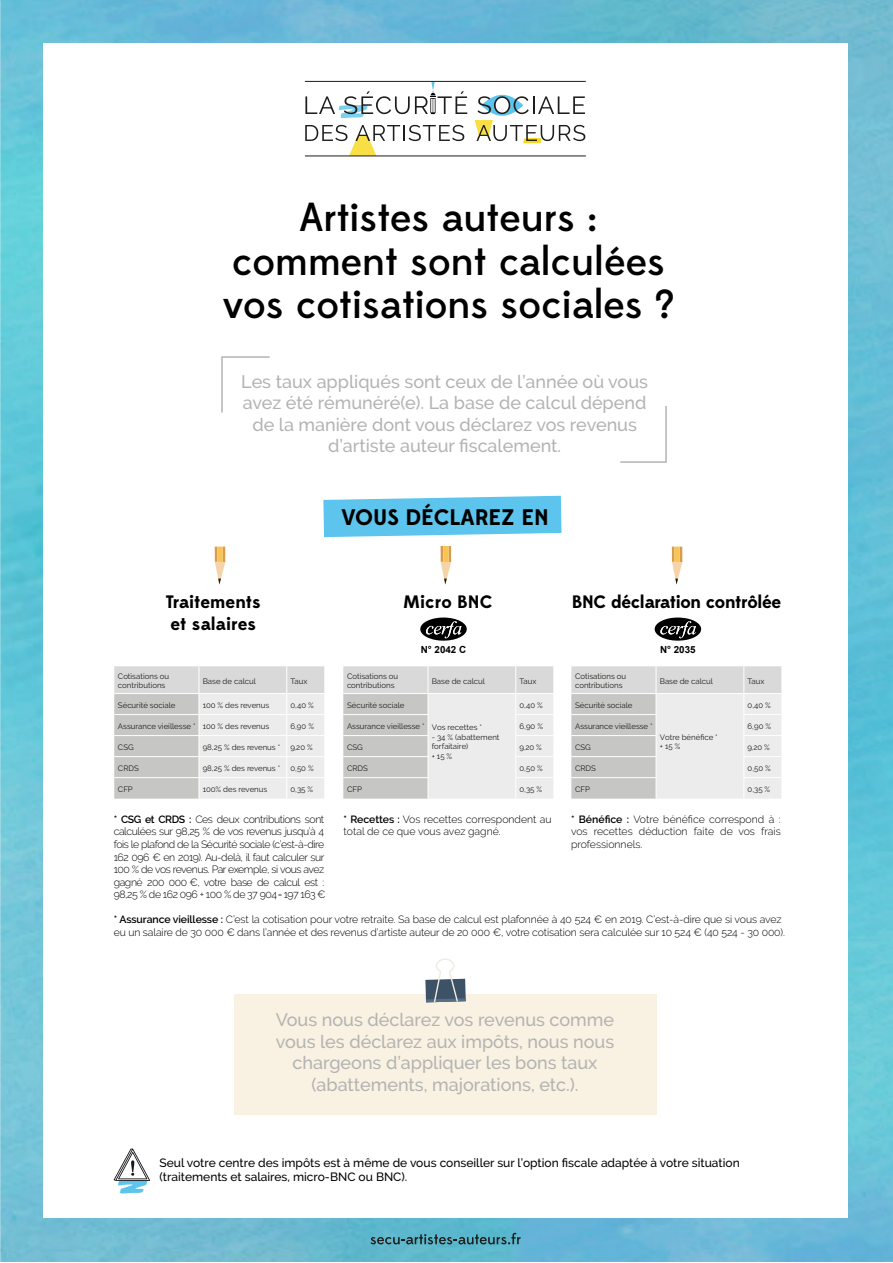
<style>
.page{position:relative;width:893px;height:1263px;background:#fff}
.page>*{position:absolute;margin:0;border:0;box-sizing:border-box;transform-origin:0 0}
.t1{font:500 40.5px/43.5px "Edmondsans";color:#000;text-align:center}
.t2{font:700 22.5px "Edmondsans";color:#000}
.t3{font:500 18px/21.6px "Raleway";color:#b3b3b3;text-align:center}
.t4{font:700 18px/21.6px "Edmondsans";letter-spacing:-.01em;color:#000}
.t5{font:500 12px/14.4px "Raleway";color:#000}
.t6{font:300 10.5px/12.6px "Raleway";letter-spacing:-.015em;color:#000}
.t7{font:300 10.5px/12.6px "Raleway";letter-spacing:-.04em;color:#000}
.t8{font:700 9.75px "Arial";color:#000}
.t9{font:7.8px/9.4px "Raleway";color:#1d1d1b}
.s1{font-weight:600}
</style>
<div class="page">
<img style="left:0;top:0;width:893px;height:1262px">
<div style="left:43px;top:43px;width:805px;height:1175px;background:#fff"></div>
<svg style="left:323px;top:496px;width:238px;height:41px;background:#6cc9ee"></svg>
<svg style="left:370px;top:1233px;width:151px;height:11px;background:#498b9b"></svg>
<svg style="left:221px;top:356px;width:49px;height:57px"></svg>
<svg style="left:620px;top:406px;width:47px;height:57px"></svg>
<div style="left:234px;top:994px;width:422px;height:121px;background:#f9f1e1"></div>
<svg style="left:425px;top:958px;width:41px;height:44px"></svg>
<svg style="left:440px;top:547px;width:11px;height:38px"></svg>
<svg style="left:672px;top:547px;width:10px;height:38px"></svg>
<svg style="left:215px;top:547px;width:10px;height:38px"></svg>
<svg style="left:114px;top:666px;width:210px;height:133px;background:#ddd"></svg>
<svg style="left:343px;top:666px;width:210px;height:133px;background:#ddd"></svg>
<svg style="left:571px;top:666px;width:210px;height:133px;background:#ddd"></svg>
<hr style="left:305px;top:156px;width:281px;height:1px;background:#1d1d1b">
<svg style="left:305px;top:82px;width:162px;height:36px"></svg>
<svg style="left:305px;top:125px;width:159px;height:31px"></svg>
<svg style="left:475px;top:95px;width:110px;height:48px"></svg>
<hr style="left:305px;top:81px;width:281px;height:1px;background:#1d1d1b">
<svg style="left:420px;top:617px;width:47px;height:24px"></svg>
<svg style="left:654px;top:617px;width:47px;height:24px"></svg>
<svg style="left:114px;top:1148px;width:36px;height:45px"></svg>
<h1 class="t1" style="left:223px;top:197px;width:453px">Artistes auteurs : comment sont calculées vos cotisations sociales ?</h1>
<h3 class="t3" style="left:241px;top:370px;width:408px">Les taux appliqués sont ceux de l’année où vous avez été rémunéré(e). La base de calcul dépend de la manière dont vous déclarez vos revenus d’artiste auteur fiscalement.</h3>
<h2 class="t2" style="left:342px;top:503px;width:209px">VOUS DÉCLAREZ EN</h2>
<h3 class="t4" style="left:166px;top:592px;width:96px">Traitements et salaires</h3>
<h3 class="t4" style="left:403px;top:592px;width:91px">Micro BNC</h3>
<h3 class="t4" style="left:572px;top:592px;width:211px">BNC déclaration contrôlée</h3>
<p class="t9" style="left:118px;top:671px;width:53px">Cotisations ou contributions</p>
<p class="t9" style="left:203px;top:676px;width:55px">Base de calcul</p>
<p class="t9" style="left:290px;top:676px;width:18px">Taux</p>
<p class="t9" style="left:118px;top:700px;width:59px">Sécurité sociale</p>
<p class="t9" style="left:203px;top:700px;width:68px">100 % des revenus</p>
<p class="t9" style="left:290px;top:700px;width:25px">0,40 %</p>
<p class="t9" style="left:118px;top:721px;width:153px">Assurance vieillesse * 100 % des revenus</p>
<p class="t9" style="left:290px;top:721px;width:25px">6,90 %</p>
<p class="t9" style="left:118px;top:742px;width:17px">CSG</p>
<p class="t9" style="left:203px;top:742px;width:79px">98,25 % des revenus *</p>
<p class="t9" style="left:290px;top:742px;width:24px">9,20 %</p>
<p class="t9" style="left:118px;top:763px;width:22px">CRDS</p>
<p class="t9" style="left:203px;top:763px;width:79px">98,25 % des revenus *</p>
<p class="t9" style="left:290px;top:763px;width:25px">0,50 %</p>
<p class="t9" style="left:118px;top:784px;width:16px">CFP</p>
<p class="t9" style="left:203px;top:784px;width:66px">100% des revenus</p>
<p class="t9" style="left:290px;top:784px;width:24px">0,35 %</p>
<p class="t8" style="left:421px;top:643px;width:47px">N° 2042 C</p>
<p class="t8" style="left:660px;top:643px;width:37px">N° 2035</p>
<p class="t9" style="left:347px;top:671px;width:53px">Cotisations ou contributions</p>
<p class="t9" style="left:432px;top:676px;width:55px">Base de calcul</p>
<p class="t9" style="left:519px;top:676px;width:18px">Taux</p>
<p class="t9" style="left:347px;top:700px;width:59px">Sécurité sociale</p>
<p class="t9" style="left:432px;top:723px;width:52px">Vos recettes *</p>
<p class="t9" style="left:432px;top:732px;width:69px">- 34 % (abattement forfaitaire)<br>+ 15 %</p>
<p class="t9" style="left:519px;top:700px;width:25px">0,40 %</p>
<p class="t9" style="left:347px;top:721px;width:79px">Assurance vieillesse *</p>
<p class="t9" style="left:519px;top:721px;width:25px">6,90 %</p>
<p class="t9" style="left:347px;top:742px;width:17px">CSG</p>
<p class="t9" style="left:519px;top:742px;width:24px">9,20 %</p>
<p class="t9" style="left:347px;top:763px;width:22px">CRDS</p>
<p class="t9" style="left:519px;top:763px;width:25px">0,50 %</p>
<p class="t9" style="left:347px;top:784px;width:16px">CFP</p>
<p class="t9" style="left:519px;top:784px;width:24px">0,35 %</p>
<p class="t9" style="left:575px;top:671px;width:53px">Cotisations ou contributions</p>
<p class="t9" style="left:660px;top:676px;width:55px">Base de calcul</p>
<p class="t9" style="left:748px;top:676px;width:18px">Taux</p>
<p class="t9" style="left:575px;top:700px;width:59px">Sécurité sociale</p>
<p class="t9" style="left:660px;top:732px;width:60px">Votre bénéfice * + 15 %</p>
<p class="t9" style="left:748px;top:700px;width:25px">0,40 %</p>
<p class="t9" style="left:575px;top:721px;width:79px">Assurance vieillesse *</p>
<p class="t9" style="left:748px;top:721px;width:25px">6,90 %</p>
<p class="t9" style="left:575px;top:742px;width:17px">CSG</p>
<p class="t9" style="left:748px;top:742px;width:24px">9,20 %</p>
<p class="t9" style="left:575px;top:763px;width:22px">CRDS</p>
<p class="t9" style="left:748px;top:763px;width:25px">0,50 %</p>
<p class="t9" style="left:575px;top:784px;width:16px">CFP</p>
<p class="t9" style="left:748px;top:784px;width:24px">0,35 %</p>
<p class="t7" style="left:114px;top:813px;width:213px"><span class="s1">* CSG et CRDS :</span> Ces deux contributions sont calculées sur 98,25 % de vos revenus jusqu’à 4 fois le plafond de la Sécurité sociale (c’est-à-dire 162 096 € en 2019). Au-delà, il faut calculer sur 100 % de vos revenus. Par exemple, si vous avez gagné 200 000 €, votre base de calcul est :<br>98,25 % de 162 096 + 100 % de 37 904= 197 163 €</p>
<h3 class="t6" style="left:344px;top:813px;width:209px"><span class="s1">* Recettes :</span> Vos recettes correspondent au total de ce que vous avez gagné.</h3>
<h3 class="t6" style="left:571px;top:813px;width:211px;text-align:justify"><span class="s1">* Bénéfice :</span> Votre bénéfice correspond à : vos recettes déduction faite de vos frais professionnels.</h3>
<p class="t6" style="left:114px;top:913px;width:673px"><span class="s1">* Assurance vieillesse :</span> C’est la cotisation pour votre retraite. Sa base de calcul est plafonnée à 40 524 € en 2019. C’est-à-dire que si vous avez eu un salaire de 30 000 € dans l’année et des revenus d’artiste auteur de 20 000 €, votre cotisation sera calculée sur 10 524 € (40 524 - 30 000).</p>
<h3 class="t3" style="left:276px;top:1009px;width:340px">Vous nous déclarez vos revenus comme vous les déclarez aux impôts, nous nous chargeons d’appliquer les bons taux (abattements, majorations, etc.).</h3>
<h3 class="t5" style="left:160px;top:1155px;width:582px">Seul votre centre des impôts est à même de vous conseiller sur l’option fiscale adaptée à votre situation (traitements et salaires, micro-BNC ou BNC).</h3>
</div>
